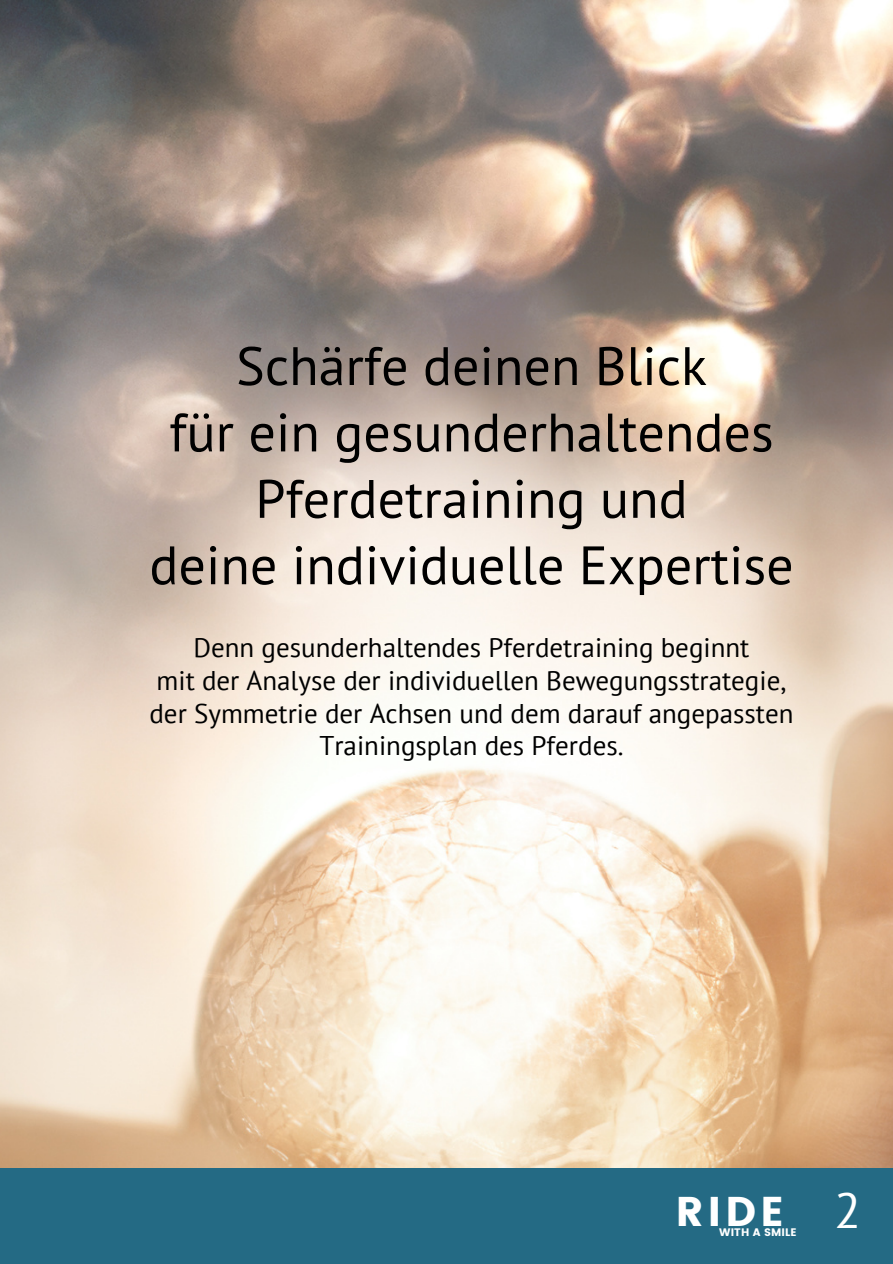
<style>
.page{position:relative;width:893px;height:1264px;background:#fff}
.page>*{position:absolute;margin:0;border:0;box-sizing:border-box;transform-origin:0 0}
.t1{font:54px "PT Sans";color:#000}
.t2{font:49.2px "PT Sans";color:#fff}
.t3{font:41.4px "Poppins";color:#fff}
.t4{font:27px/32.7px "PT Sans";color:#000;text-align:center}
.t5{font:10.95px "Poppins";letter-spacing:.01em;color:#fff}
</style>
<div class="page">
<img style="left:0;top:0;width:892px;height:1168px">
<div style="left:0;top:1168px;width:892px;height:95px;background:#246a84"></div>
<p class="t1" style="left:236px;top:330px;width:472px">Schärfe deinen Blick</p>
<p class="t1" style="left:169px;top:396px;width:606px">für ein gesunderhaltendes</p>
<p class="t1" style="left:255px;top:463px;width:434px">Pferdetraining und</p>
<p class="t1" style="left:149px;top:529px;width:645px">deine individuelle Expertise</p>
<p class="t4" style="left:193px;top:631px;width:557px">Denn gesunderhaltendes Pferdetraining beginnt</p>
<p class="t4" style="left:156px;top:663px;width:631px">mit der Analyse der individuellen Bewegungsstrategie,</p>
<p class="t4" style="left:149px;top:696px;width:645px">der Symmetrie der Achsen und dem darauf angepassten<br>Trainingsplan des Pferdes.</p>
<p class="t3" style="left:675px;top:1187px;width:110px">RIDE</p>
<p class="t5" style="left:719px;top:1225px;width:79px">WITH A SMILE</p>
<p class="t2" style="left:834px;top:1178px;width:28px">2</p>
</div>
